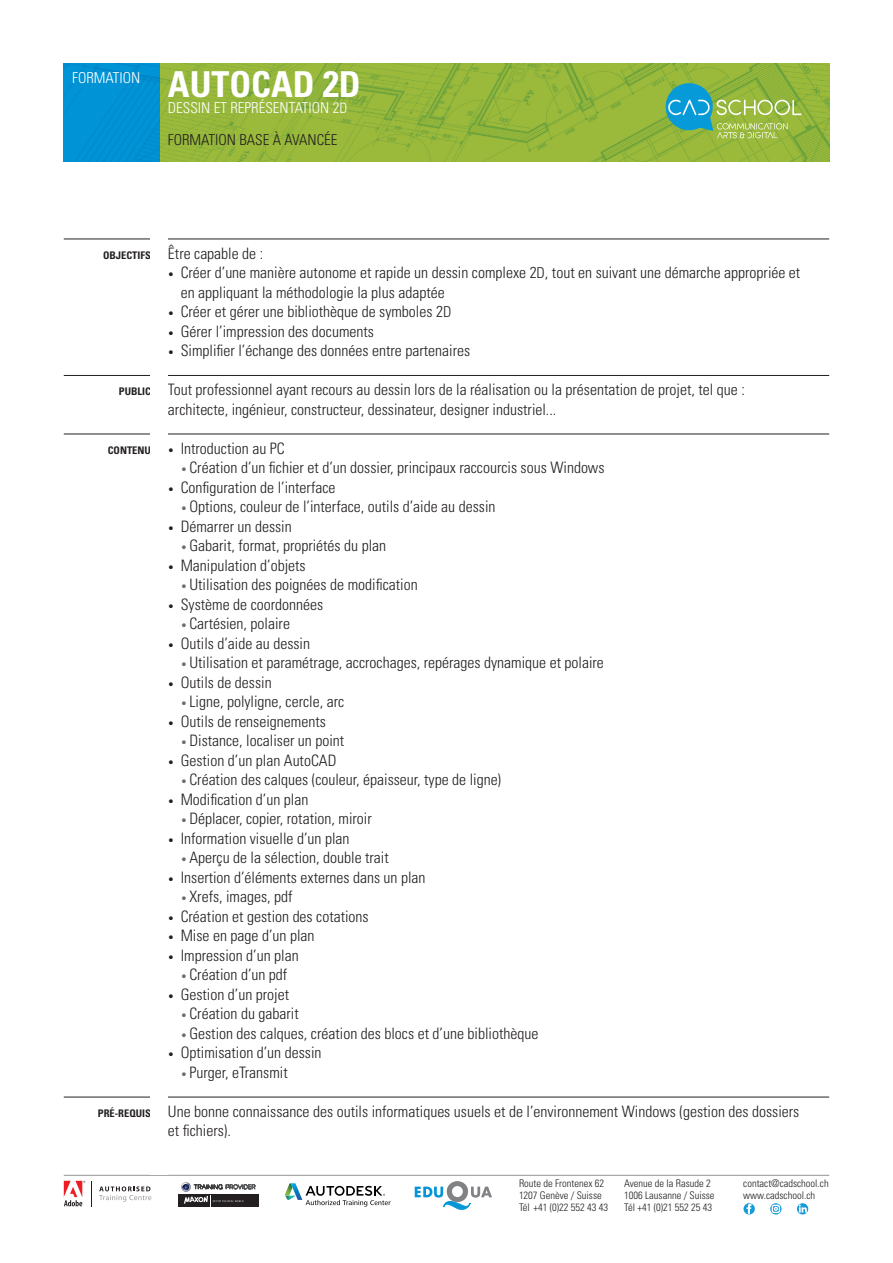
<style>
.page{position:relative;width:893px;height:1263px;background:#fff}
.page>*{position:absolute;margin:0;border:0;box-sizing:border-box;transform-origin:0 0}
.t1{font:700 condensed 35.7px "Univers LT Std";color:#fff}
.t2{font:300 condensed 15.75px/19.5px "Univers LT Std";color:#231f20}
.t3{font:300 condensed 15px/31.8px "Univers LT Std";color:#fff}
.t4{font:300 condensed 10.5px/12px "Univers LT Std";color:#231f20}
.t5{font:700 condensed 10.5px "Univers LT Std";color:#231f20}
.s1{font-size:36.75px}
.s2{font-size:14.25px}
.s3{color:#231f20}
.s4{font-size:10.5px}
.s5{font-size:15px}
.s6{font-size:10.5px;color:#6c6d70}
</style>
<div class="page">
<img style="left:159px;top:64px;width:670px;height:97px">
<div style="left:64px;top:64px;width:95px;height:97px;background:#0093d5"></div>
<svg style="left:797px;top:1203px;width:11px;height:11px"></svg>
<svg style="left:770px;top:1203px;width:11px;height:11px"></svg>
<svg style="left:743px;top:1203px;width:12px;height:11px"></svg>
<hr style="left:64px;top:1175px;width:765px;height:1px;background:#939598">
<svg style="left:415px;top:1181px;width:77px;height:28px"></svg>
<svg style="left:64px;top:1181px;width:21px;height:25px"></svg>
<svg style="left:99px;top:1186px;width:52px;height:16px"></svg>
<svg style="left:285px;top:1183px;width:106px;height:24px"></svg>
<div style="left:178px;top:1194px;width:81px;height:13px;background:#231f20"></div>
<svg style="left:181px;top:1182px;width:75px;height:25px"></svg>
<svg style="left:666px;top:83px;width:135px;height:55px;background:#7db671"></svg>
<hr style="left:64px;top:239px;width:765px;height:1px;background:#231f20">
<hr style="left:64px;top:375px;width:765px;height:1px;background:#231f20">
<hr style="left:64px;top:434px;width:765px;height:1px;background:#231f20">
<hr style="left:64px;top:1097px;width:765px;height:1px;background:#231f20">
<div style="left:151px;top:162px;width:17px;height:1013px;background:#fff"></div>
<p class="t3" style="left:72px;top:62px;width:70px">FORMATION</p>
<h1 class="t1" style="left:168px;top:63px;width:194px">AUTOCAD <span class="s1">2</span>D</h1>
<p class="t3" style="left:168px;top:92px;width:181px">DESSIN ET REPRÉSENTATION 2<span class="s2">D<br></span><span class="s3">FORMATION BASE À AVANCÉE</span></p>
<p class="t5" style="left:103px;top:248px;width:49px">OBJECTIFS</p>
<p class="t5" style="left:119px;top:385px;width:34px">PUBLIC</p>
<p class="t5" style="left:108px;top:443px;width:45px">CONTENU</p>
<p class="t5" style="left:98px;top:1106px;width:55px">PRÉ-REQUIS</p>
<p class="t2" style="left:168px;top:243px;width:97px">Être capable de :</p>
<p class="t2" style="left:181px;top:263px;width:621px;text-indent:-13px"><span class="s4">•</span> Créer d’une manière autonome et rapide un dessin complexe 2<span class="s5">D</span>, tout en suivant une démarche appropriée et en appliquant la méthodologie la plus adaptée</p>
<p class="t2" style="left:168px;top:302px;width:285px"><span class="s4">•</span> Créer et gérer une bibliothèque de symboles 2<span class="s5">D</span></p>
<p class="t2" style="left:168px;top:321px;width:208px"><span class="s4">•</span> Gérer l’impression des documents</p>
<p class="t2" style="left:168px;top:341px;width:304px"><span class="s4">•</span> Simplifier l’échange des données entre partenaires</p>
<p class="t2" style="left:168px;top:380px;width:578px">Tout professionnel ayant recours au dessin lors de la réalisation ou la présentation de projet, tel que : architecte, ingénieur, constructeur, dessinateur, designer industriel...</p>
<p class="t2" style="left:168px;top:438px;width:118px"><span class="s4">•</span> Introduction au PC</p>
<p class="t2" style="left:181px;top:458px;width:425px"><span class="s6">•</span> Création d’un fichier et d’un dossier, principaux raccourcis sous Windows</p>
<p class="t2" style="left:168px;top:477px;width:169px"><span class="s4">•</span> Configuration de l’interface</p>
<p class="t2" style="left:181px;top:497px;width:316px"><span class="s6">•</span> Options, couleur de l’interface, outils d’aide au dessin</p>
<p class="t2" style="left:168px;top:516px;width:125px"><span class="s4">•</span> Démarrer un dessin</p>
<p class="t2" style="left:181px;top:536px;width:207px"><span class="s6">•</span> Gabarit, format, propriétés du plan</p>
<p class="t2" style="left:168px;top:555px;width:139px"><span class="s4">•</span> Manipulation d’objets</p>
<p class="t2" style="left:181px;top:575px;width:238px"><span class="s6">•</span> Utilisation des poignées de modification</p>
<p class="t2" style="left:168px;top:594px;width:157px"><span class="s4">•</span> Système de coordonnées</p>
<p class="t2" style="left:181px;top:614px;width:111px"><span class="s6">•</span> Cartésien, polaire</p>
<p class="t2" style="left:168px;top:633px;width:144px"><span class="s4">•</span> Outils d’aide au dessin</p>
<p class="t2" style="left:181px;top:653px;width:425px"><span class="s6">•</span> Utilisation et paramétrage, accrochages, repérages dynamique et polaire</p>
<p class="t2" style="left:168px;top:672px;width:105px"><span class="s4">•</span> Outils de dessin</p>
<p class="t2" style="left:181px;top:692px;width:165px"><span class="s6">•</span> Ligne, polyligne, cercle, arc</p>
<p class="t2" style="left:168px;top:711px;width:159px"><span class="s4">•</span> Outils de renseignements</p>
<p class="t2" style="left:181px;top:731px;width:165px"><span class="s6">•</span> Distance, localiser un point</p>
<p class="t2" style="left:168px;top:750px;width:170px"><span class="s4">•</span> Gestion d’un plan AutoCAD</p>
<p class="t2" style="left:181px;top:770px;width:322px"><span class="s6">•</span> Création des calques (couleur, épaisseur, type de ligne)</p>
<p class="t2" style="left:168px;top:789px;width:142px"><span class="s4">•</span> Modification d’un plan</p>
<p class="t2" style="left:181px;top:809px;width:193px"><span class="s6">•</span> Déplacer, copier, rotation, miroir</p>
<p class="t2" style="left:168px;top:828px;width:183px"><span class="s4">•</span> Information visuelle d’un plan</p>
<p class="t2" style="left:181px;top:848px;width:210px"><span class="s6">•</span> Aperçu de la sélection, double trait</p>
<p class="t2" style="left:168px;top:867px;width:259px"><span class="s4">•</span> Insertion d’éléments externes dans un plan</p>
<p class="t2" style="left:181px;top:887px;width:113px"><span class="s6">•</span> Xrefs, images, pdf</p>
<p class="t2" style="left:168px;top:906px;width:202px"><span class="s4">•</span> Création et gestion des cotations</p>
<p class="t2" style="left:168px;top:926px;width:148px"><span class="s4">•</span> Mise en page d’un plan</p>
<p class="t2" style="left:168px;top:945px;width:132px"><span class="s4">•</span> Impression d’un plan</p>
<p class="t2" style="left:181px;top:965px;width:108px"><span class="s6">•</span> Création d’un pdf</p>
<p class="t2" style="left:168px;top:984px;width:123px"><span class="s4">•</span> Gestion d’un projet</p>
<p class="t2" style="left:181px;top:1004px;width:119px"><span class="s6">•</span> Création du gabarit</p>
<p class="t2" style="left:181px;top:1023px;width:359px"><span class="s6">•</span> Gestion des calques, création des blocs et d’une bibliothèque</p>
<p class="t2" style="left:168px;top:1043px;width:155px"><span class="s4">•</span> Optimisation d’un dessin</p>
<p class="t2" style="left:181px;top:1062px;width:109px"><span class="s6">•</span> Purger, eTransmit</p>
<p class="t2" style="left:168px;top:1101px;width:633px">Une bonne connaissance des outils informatiques usuels et de l’environnement Windows (gestion des dossiers et fichiers).</p>
<p class="t4" style="left:519px;top:1177px;width:91px">Route de Frontenex 62<br>1207 Genève / Suisse<br>Tél +41 (0)22 552 43 43</p>
<p class="t4" style="left:624px;top:1177px;width:92px">Avenue de la Rasude 2<br>1006 Lausanne / Suisse<br>Tél +41 (0)21 552 25 43</p>
<p class="t4" style="left:743px;top:1177px;width:87px">contact@cadschool.ch www.cadschool.ch</p>
</div>
